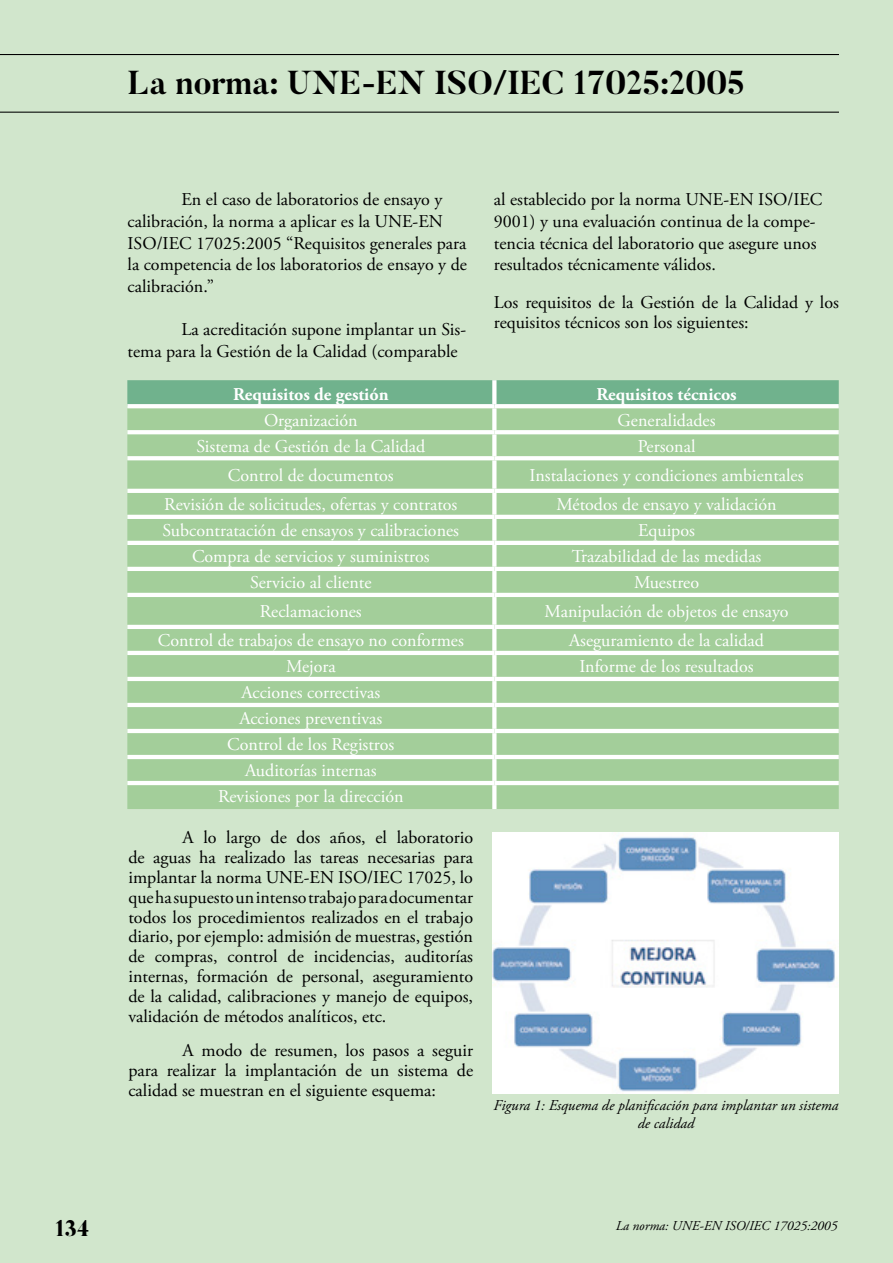
<style>
.page{position:relative;width:893px;height:1263px;background:#d1e6cc}
.page>*{position:absolute;margin:0;border:0;box-sizing:border-box;transform-origin:0 0}
.t1{font:700 33px "Butler";color:#000}
.t2{font:800 22.5px "Butler";color:#000}
.t3{font:18px/19.8px "Adobe Garamond Pro";color:#000}
.t4{font:18px/26px "Adobe Garamond Pro";color:#fff;text-align:center}
.t5{font:700 18px "Adobe Garamond Pro";color:#fff}
.t6{font:italic 15px/18px "Adobe Garamond Pro";color:#000;text-align:center}
.t7{font:italic 13.5px "Adobe Garamond Pro";color:#000}
</style>
<div class="page">
<img style="left:492px;top:832px;width:347px;height:261px">
<div style="left:127px;top:380px;width:712px;height:24px;background:#70b28d"></div>
<div style="left:127px;top:408px;width:712px;height:401px;background:#a3ce9a"></div>
<svg style="left:492px;top:380px;width:4px;height:24px"></svg>
<svg style="left:127px;top:404px;width:367px;height:4px"></svg>
<svg style="left:494px;top:404px;width:345px;height:4px"></svg>
<svg style="left:492px;top:408px;width:4px;height:22px"></svg>
<hr style="left:127px;top:430px;width:367px;height:4px;background:#fff">
<hr style="left:494px;top:430px;width:345px;height:4px;background:#fff">
<svg style="left:492px;top:434px;width:4px;height:22px"></svg>
<svg style="left:127px;top:456px;width:367px;height:4px"></svg>
<svg style="left:494px;top:456px;width:345px;height:4px"></svg>
<svg style="left:492px;top:460px;width:4px;height:29px"></svg>
<hr style="left:127px;top:489px;width:367px;height:4px;background:#fff">
<hr style="left:494px;top:489px;width:345px;height:4px;background:#fff">
<svg style="left:492px;top:493px;width:4px;height:22px"></svg>
<hr style="left:127px;top:515px;width:367px;height:4px;background:#fff">
<hr style="left:494px;top:515px;width:345px;height:4px;background:#fff">
<svg style="left:492px;top:519px;width:4px;height:22px"></svg>
<hr style="left:127px;top:541px;width:367px;height:4px;background:#fff">
<hr style="left:494px;top:541px;width:345px;height:4px;background:#fff">
<svg style="left:492px;top:545px;width:4px;height:22px"></svg>
<hr style="left:127px;top:567px;width:367px;height:4px;background:#fff">
<hr style="left:494px;top:567px;width:345px;height:4px;background:#fff">
<svg style="left:492px;top:571px;width:4px;height:22px"></svg>
<hr style="left:127px;top:593px;width:367px;height:4px;background:#fff">
<hr style="left:494px;top:593px;width:345px;height:4px;background:#fff">
<svg style="left:492px;top:597px;width:4px;height:28px"></svg>
<hr style="left:127px;top:625px;width:367px;height:4px;background:#fff">
<hr style="left:494px;top:625px;width:345px;height:4px;background:#fff">
<svg style="left:492px;top:629px;width:4px;height:22px"></svg>
<hr style="left:127px;top:651px;width:367px;height:4px;background:#fff">
<hr style="left:494px;top:651px;width:345px;height:4px;background:#fff">
<svg style="left:492px;top:655px;width:4px;height:22px"></svg>
<hr style="left:127px;top:677px;width:367px;height:4px;background:#fff">
<hr style="left:494px;top:677px;width:345px;height:4px;background:#fff">
<svg style="left:492px;top:681px;width:4px;height:22px"></svg>
<hr style="left:127px;top:703px;width:367px;height:4px;background:#fff">
<hr style="left:494px;top:703px;width:345px;height:4px;background:#fff">
<svg style="left:492px;top:707px;width:4px;height:22px"></svg>
<hr style="left:127px;top:729px;width:367px;height:4px;background:#fff">
<hr style="left:494px;top:729px;width:345px;height:4px;background:#fff">
<svg style="left:492px;top:733px;width:4px;height:22px"></svg>
<hr style="left:127px;top:755px;width:367px;height:4px;background:#fff">
<hr style="left:494px;top:755px;width:345px;height:4px;background:#fff">
<svg style="left:492px;top:759px;width:4px;height:22px"></svg>
<hr style="left:127px;top:781px;width:367px;height:4px;background:#fff">
<hr style="left:494px;top:781px;width:345px;height:4px;background:#fff">
<svg style="left:492px;top:785px;width:4px;height:24px"></svg>
<hr style="left:0;top:112px;width:839px;height:1px;background:#000">
<hr style="left:0;top:54px;width:839px;height:1px;background:#000">
<p class="t2" style="left:55px;top:1214px;width:35px">134</p>
<h1 class="t1" style="left:128px;top:62px;width:619px">La norma: UNE-EN ISO/IEC 17025:2005</h1>
<p class="t3" style="left:128px;top:190px;width:341px;line-height:21.6px;text-indent:54px">En el caso de laboratorios de ensayo y calibración, la norma a aplicar es la UNE-EN ISO/IEC 17025:2005 “Requisitos generales para la competencia de los laboratorios de ensayo y de calibración.”</p>
<p class="t3" style="left:128px;top:319px;width:340px;line-height:21.6px;text-indent:54px">La acreditación supone implantar un Sis&shy;tema para la Gestión de la Calidad (comparable</p>
<p class="t3" style="left:494px;top:190px;width:330px;line-height:21.6px">al establecido por la norma UNE-EN ISO/IEC 9001) y una evaluación continua de la compe&shy;tencia técnica del laboratorio que asegure unos resultados técnicamente válidos.</p>
<p class="t3" style="left:494px;top:293px;width:347px">Los requisitos de la Gestión de la Calidad y los requisitos técnicos son los siguientes:</p>
<p class="t5" style="left:233px;top:384px;width:157px">Requisitos de gestión</p>
<p class="t5" style="left:596px;top:384px;width:142px">Requisitos técnicos</p>
<p class="t4" style="left:264px;top:408px;width:95px">Organización</p>
<p class="t4" style="left:618px;top:408px;width:99px">Generalidades</p>
<p class="t4" style="left:196px;top:434px;width:231px">Sistema de Gestión de la Calidad</p>
<p class="t4" style="left:638px;top:434px;width:59px">Personal</p>
<p class="t4" style="left:228px;top:463px;width:167px">Control de documentos</p>
<p class="t4" style="left:530px;top:463px;width:275px">Instalaciones y condiciones ambientales</p>
<p class="t4" style="left:164px;top:492px;width:295px">Revisión de solicitudes, ofertas y contratos</p>
<p class="t4" style="left:557px;top:492px;width:221px">Métodos de ensayo y validación</p>
<p class="t4" style="left:163px;top:518px;width:298px">Subcontratación de ensayos y calibraciones</p>
<p class="t4" style="left:638px;top:518px;width:58px">Equipos</p>
<p class="t4" style="left:192px;top:544px;width:239px">Compra de servicios y suministros</p>
<p class="t4" style="left:572px;top:544px;width:191px">Trazabilidad de las medidas</p>
<p class="t4" style="left:250px;top:570px;width:123px">Servicio al cliente</p>
<p class="t4" style="left:634px;top:570px;width:67px">Muestreo</p>
<p class="t4" style="left:260px;top:599px;width:103px">Reclamaciones</p>
<p class="t4" style="left:545px;top:599px;width:245px">Manipulación de objetos de ensayo</p>
<p class="t4" style="left:158px;top:628px;width:307px">Control de trabajos de ensayo no conformes</p>
<p class="t4" style="left:569px;top:628px;width:196px">Aseguramiento de la calidad</p>
<p class="t4" style="left:286px;top:654px;width:51px">Mejora</p>
<p class="t4" style="left:579px;top:654px;width:176px">Informe de los resultados</p>
<p class="t4" style="left:218px;top:680px;width:187px">Acciones correctivas<br>Acciones preventivas<br>Control de los Registros<br>Auditorías internas<br>Revisiones por la dirección</p>
<p class="t3" style="left:128px;top:828px;width:346px;text-align:justify;text-indent:54px">A lo largo de dos años, el laboratorio de aguas ha realizado las tareas necesarias para implantar la norma UNE-EN ISO/IEC 17025, lo que ha supuesto un intenso trabajo para documentar todos los procedimientos realizados en el trabajo diario, por ejemplo: admisión de muestras, gestión de compras, control de incidencias, auditorías internas, formación de personal, aseguramiento de la calidad, calibraciones y manejo de equipos, validación de métodos analíticos, etc.</p>
<p class="t3" style="left:128px;top:1041px;width:346px;text-align:justify;text-indent:54px">A modo de resumen, los pasos a seguir para realizar la implantación de un sistema de calidad se muestran en el siguiente esquema:</p>
<p class="t6" style="left:493px;top:1097px;width:346px">Figura 1: Esquema de planificación para implantar un sistema de calidad</p>
<p class="t7" style="left:616px;top:1217px;width:223px">La norma: UNE-EN ISO/IEC 17025:2005</p>
</div>
